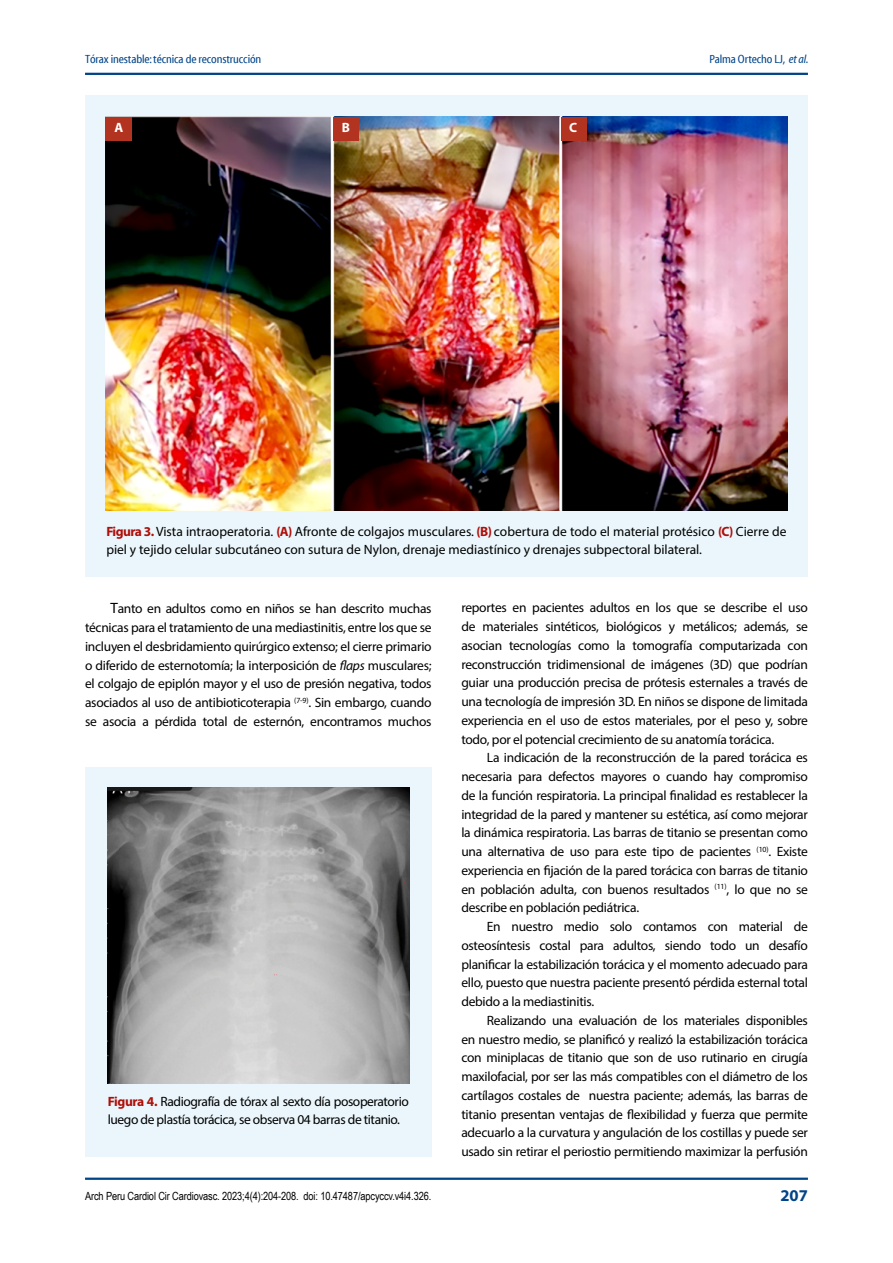
<style>
.page{position:relative;width:893px;height:1263px;background:#fff}
.page>*{position:absolute;margin:0;border:0;box-sizing:border-box;transform-origin:0 0}
.t1{font:700 16.5px "Myriad Pro";color:#048}
.t2{font:13.5px/18.8px "Myriad Pro";letter-spacing:-.02em;color:#000;text-align:justify}
.t3{font:13.5px/18px "Myriad Pro";color:#000}
.t4{font:700 13.5px "Myriad Pro";color:#fff}
.t5{font:12px "Myriad Cn Web";letter-spacing:-.01em;color:#048}
.t6{font:11.25px "Arial Narrow";letter-spacing:-.01em;color:#000}
.s1{font-family:"Myriad Cn It Web"}
.s2{font-weight:700;color:#ae0f0a}
.s3{font-size:15px}
.s4{font-style:italic}
</style>
<div class="page">
<hr style="left:85px;top:73px;width:723px;height:2px;background:#048">
<hr style="left:85px;top:1177px;width:723px;height:3px;background:#048">
<div style="left:85px;top:96px;width:723px;height:481px;background:#eaf6fb"></div>
<div style="left:85px;top:767px;width:347px;height:390px;background:#eaf6fb"></div>
<img style="left:105px;top:117px;width:682px;height:393px">
<img style="left:107px;top:787px;width:302px;height:296px">
<div style="left:105px;top:117px;width:27px;height:23px;background:#b33321"></div>
<div style="left:332px;top:117px;width:27px;height:23px;background:#b33321"></div>
<div style="left:560px;top:117px;width:27px;height:23px;background:#b33321"></div>
<hr style="left:331px;top:117px;width:2px;height:393px;background:#fff">
<hr style="left:559px;top:117px;width:2px;height:393px;background:#fff">
<p class="t5" style="left:85px;top:53px;width:178px">Tórax inestable: técnica de reconstrucción</p>
<p class="t5" style="left:710px;top:53px;width:100px">Palma Ortecho LJ, <span class="s1">et al.</span></p>
<p class="t4" style="left:114px;top:119px;width:10px">A</p>
<p class="t4" style="left:342px;top:119px;width:10px">B</p>
<p class="t4" style="left:569px;top:119px;width:10px">C</p>
<p class="t3" style="left:106px;top:522px;width:682px"><span class="s2">Figura 3.</span>Vista intraoperatoria. <span class="s2">(A)</span> Afronte de colgajos musculares. <span class="s2">(B)</span> cobertura de todo el material protésico <span class="s2">(C)</span> Cierre de piel y tejido celular subcutáneo con sutura de Nylon, drenaje mediastínico y drenajes subpectoral bilateral.</p>
<p class="t2" style="left:85px;top:599px;width:348px;text-indent:26px"><span class="s3">T</span>anto en adultos como en niños se han descrito muchas técnicas para el tratamiento de una mediastinitis, entre los que se incluyen el desbridamiento quirúrgico extenso; el cierre primario o diferido de esternotomía; la interposición de <span class="s4">flaps</span> musculares; el colgajo de epiplón mayor y el uso de presión negativa, todos asociados al uso de antibioticoterapia <sup>(7-9)</sup>. Sin embargo, cuando se asocia a pérdida total de esternón, encontramos muchos</p>
<p class="t2" style="left:461px;top:598px;width:348px">reportes en pacientes adultos en los que se describe el uso de materiales sintéticos, biológicos y metálicos; además, se asocian tecnologías como la tomografía computarizada con reconstrucción tridimensional de imágenes (3D) que podrían guiar una producción precisa de prótesis esternales a través de una tecnología de impresión 3D. En niños se dispone de limitada experiencia en el uso de estos materiales, por el peso y, sobre todo, por el potencial crecimiento de su anatomía torácica.</p>
<p class="t2" style="left:461px;top:748px;width:348px;text-indent:26px">La indicación de la reconstrucción de la pared torácica es necesaria para defectos mayores o cuando hay compromiso de la función respiratoria. La principal finalidad es restablecer la integridad de la pared y mantener su estética, así como mejorar la dinámica respiratoria. Las barras de titanio se presentan como una alternativa de uso para este tipo de pacientes <sup>(10)</sup>. Existe experiencia en fijación de la pared torácica con barras de titanio en población adulta, con buenos resultados <sup>(11)</sup>, lo que no se describe en población pediátrica.</p>
<p class="t2" style="left:461px;top:917px;width:348px;text-indent:26px">En nuestro medio solo contamos con material de osteosíntesis costal para adultos, siendo todo un desafío planificar la estabilización torácica y el momento adecuado para ello, puesto que nuestra paciente presentó pérdida esternal total debido a la mediastinitis.</p>
<p class="t2" style="left:461px;top:1011px;width:348px;text-indent:26px">Realizando una evaluación de los materiales disponibles en nuestro medio, se planificó y realizó la estabilización torácica con miniplacas de titanio que son de uso rutinario en cirugía maxilofacial, por ser las más compatibles con el diámetro de los cartílagos costales de nuestra paciente; además, las barras de titanio presentan ventajas de flexibilidad y fuerza que permite adecuarlo a la curvatura y angulación de los costillas y puede ser usado sin retirar el periostio permitiendo maximizar la perfusión</p>
<p class="t2" style="left:108px;top:1092px;width:303px;line-height:18px"><span class="s2">Figura 4.</span> Radiografía de tórax al sexto día posoperatorio luego de plastía torácica, se observa 04 barras de titanio.</p>
<p class="t6" style="left:85px;top:1188px;width:348px">Arch Peru Cardiol Cir Cardiovasc. 2023;4(4):204-208. doi: 10.47487/apcyccv.v4i4.326.</p>
<p class="t1" style="left:780px;top:1184px;width:29px">207</p>
</div>
